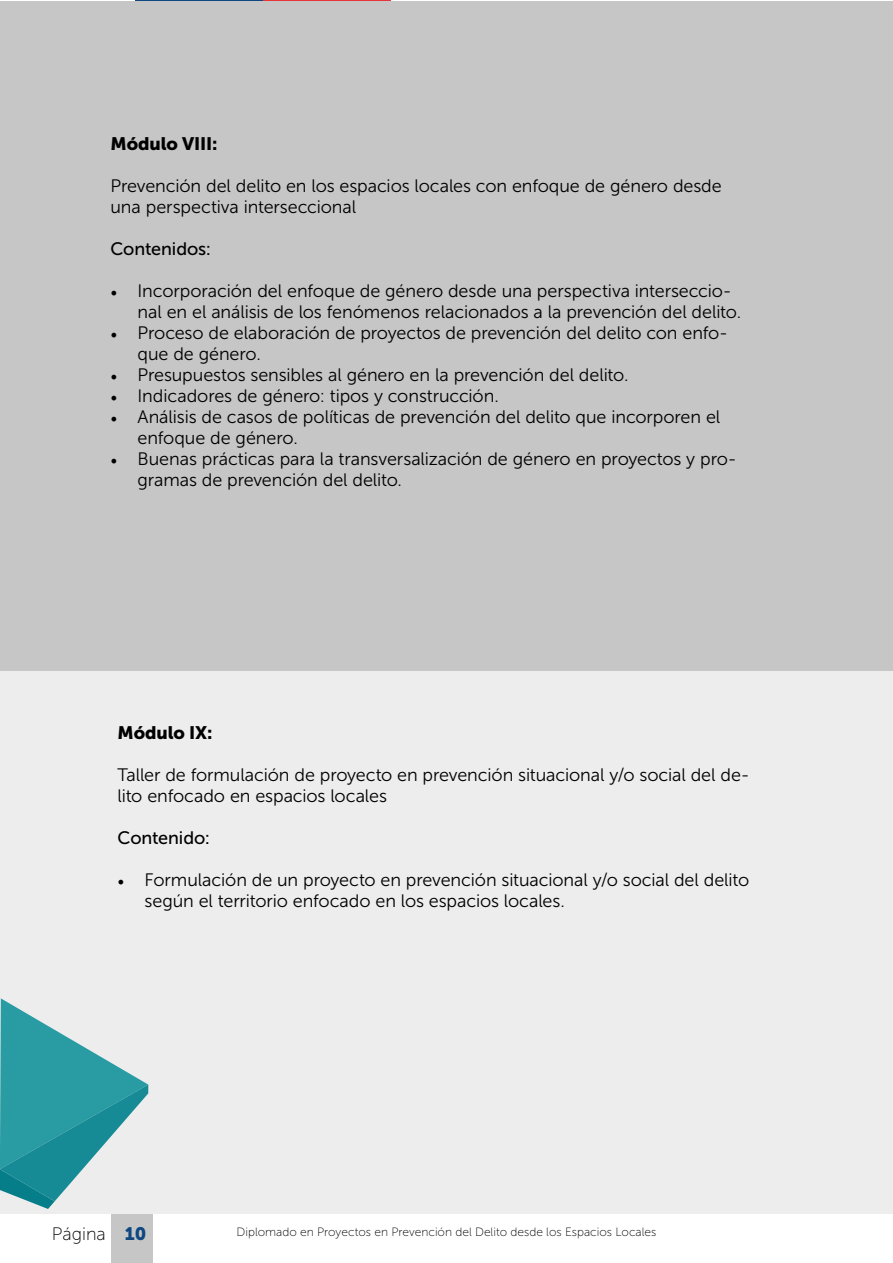
<style>
.page{position:relative;width:893px;height:1263px;background:#fff}
.page>*{position:absolute;margin:0;border:0;box-sizing:border-box;transform-origin:0 0}
.t1{font:18px/21px "Museo Sans 300";letter-spacing:-.005em;color:#000}
.t2{font:18px "Museo Sans 500";letter-spacing:-.005em;color:#000}
.t3{font:18px "Museo Sans 900";letter-spacing:-.005em;color:#000}
.t4{font:18px "Museo Sans 100";color:#000}
.t5{font:18px "Museo Sans 900";color:#0f4780}
.t6{font:12px "Museo Sans 100";color:#000}
.s1{font-family:"Minion Pro"}
</style>
<div class="page">
<div style="left:111px;top:1209px;width:41px;height:54px;background:#c6c6c6"></div>
<div style="left:135px;top:0;width:128px;height:22px;background:#0f4780"></div>
<div style="left:263px;top:0;width:127px;height:22px;background:#e63439"></div>
<div style="left:0;top:1px;width:893px;height:671px;background:#c6c6c6"></div>
<div style="left:0;top:672px;width:893px;height:542px;background:#ededed"></div>
<svg style="left:0;top:998px;width:148px;height:211px"></svg>
<p class="t3" style="left:111px;top:133px;width:109px">Módulo VIII:</p>
<p class="t1" style="left:111px;top:175px;width:613px">Prevención del delito en los espacios locales con enfoque de género desde una perspectiva interseccional</p>
<p class="t2" style="left:111px;top:239px;width:102px">Contenidos:</p>
<p class="t1" style="left:138px;top:280px;width:605px;text-indent:-27px"><span class="s1">•</span> Incorporación del enfoque de género desde una perspectiva interseccio&shy;nal en el análisis de los fenómenos relacionados a la prevención del delito.</p>
<p class="t1" style="left:138px;top:322px;width:592px;text-indent:-27px"><span class="s1">•</span> Proceso de elaboración de proyectos de prevención del delito con enfo&shy;que de género.</p>
<p class="t1" style="left:111px;top:364px;width:519px"><span class="s1">•</span> Presupuestos sensibles al género en la prevención del delito.</p>
<p class="t1" style="left:111px;top:385px;width:390px"><span class="s1">•</span> Indicadores de género: tipos y construcción.</p>
<p class="t1" style="left:138px;top:406px;width:584px;text-indent:-27px"><span class="s1">•</span> Análisis de casos de políticas de prevención del delito que incorporen el enfoque de género.</p>
<p class="t1" style="left:138px;top:448px;width:600px;text-indent:-27px"><span class="s1">•</span> Buenas prácticas para la transversalización de género en proyectos y pro&shy;gramas de prevención del delito.</p>
<p class="t3" style="left:118px;top:722px;width:96px">Módulo IX:</p>
<p class="t1" style="left:118px;top:764px;width:633px">Taller de formulación de proyecto en prevención situacional y/o social del de&shy;lito enfocado en espacios locales</p>
<p class="t2" style="left:118px;top:827px;width:94px">Contenido:</p>
<p class="t1" style="left:145px;top:869px;width:606px;text-indent:-27px"><span class="s1">•</span> Formulación de un proyecto en prevención situacional y/o social del delito según el territorio enfocado en los espacios locales.</p>
<p class="t5" style="left:125px;top:1223px;width:23px">10</p>
<p class="t4" style="left:52px;top:1224px;width:55px">Página</p>
<p class="t6" style="left:237px;top:1225px;width:421px">Diplomado en Proyectos en Prevención del Delito desde los Espacios Locales</p>
</div>
